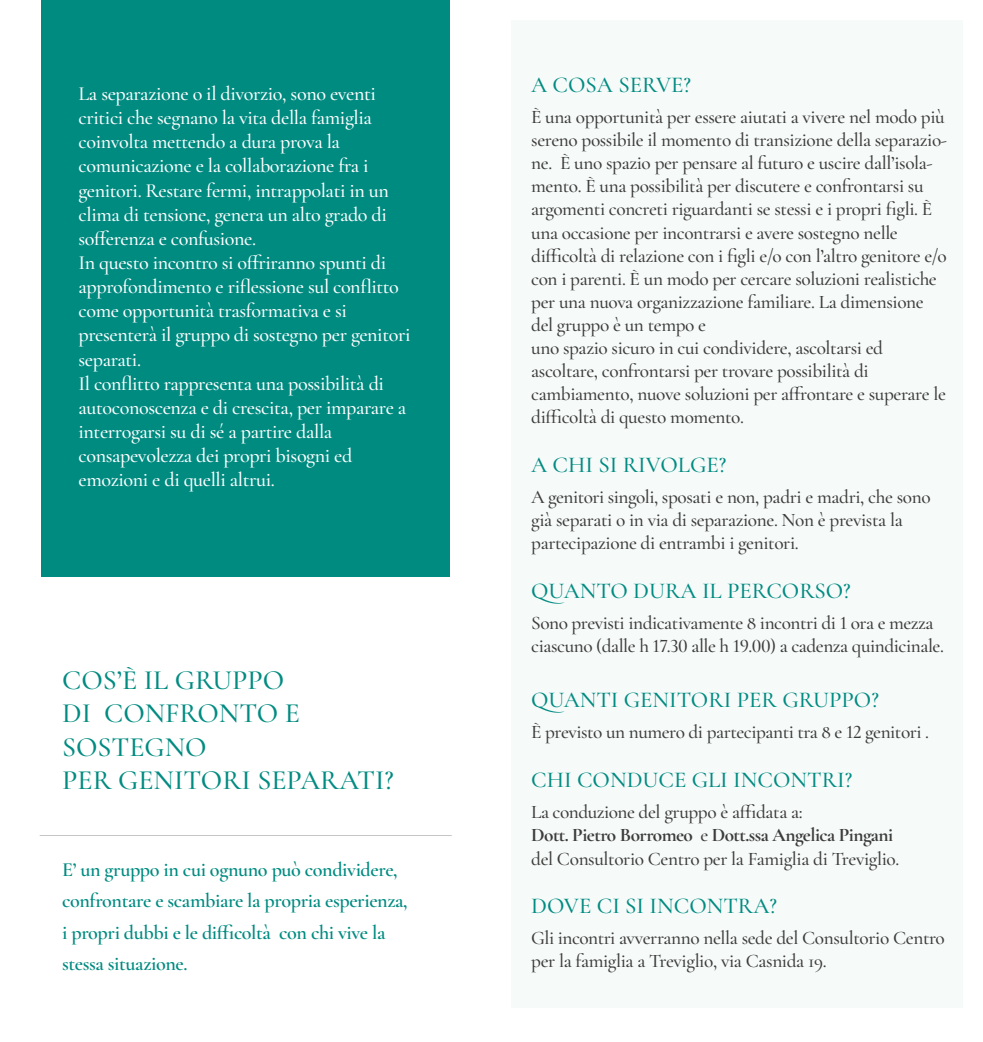
<style>
.page{position:relative;width:983px;height:1042px;background:#fff}
.page>*{position:absolute;margin:0;border:0;box-sizing:border-box;transform-origin:0 0}
.t1{font:500 28px/33.6px "Cormorant Garamond";color:#008b81}
.t2{font:500 22.75px "Cormorant Garamond";color:#008b81}
.t3{font:500 20.12px/24.2px "Cormorant Garamond";letter-spacing:-.02em;color:#fff}
.t4{font:600 20.12px/31.5px "Cormorant Garamond";letter-spacing:-.02em;color:#008b81}
.t5{font:500 19.25px/23.1px "Cormorant Garamond";letter-spacing:-.02em;color:#3c3c3b}
.s1{font-weight:700}
</style>
<div class="page">
<div style="left:511px;top:20px;width:451px;height:987px;background:#f6faf9"></div>
<div style="left:41px;top:0;width:409px;height:576px;background:#008b81"></div>
<hr style="left:40px;top:835px;width:411px;height:1px;background:#c6c6c6">
<p class="t3" style="left:78px;top:81px;width:333px">La separazione o il divorzio, sono eventi critici che segnano la vita della famiglia coinvolta mettendo a dura prova la comunicazione e la collaborazione fra i genitori. Restare fermi, intrappolati in un clima di tensione, genera un alto grado di sofferenza e confusione.<br>In questo incontro si offriranno spunti di approfondimento e riflessione sul conflitto come opportunità trasformativa e si presenterà il gruppo di sostegno per genitori separati.<br>Il conflitto rappresenta una possibilità di autoconoscenza e di crescita, per imparare a interrogarsi su di sé a partire dalla consapevolezza dei propri bisogni ed emozioni e di quelli altrui.</p>
<h1 class="t1" style="left:62px;top:663px;width:333px">COS’È IL GRUPPO<br>DI CONFRONTO E<br>SOSTEGNO<br>PER GENITORI SEPARATI?</h1>
<p class="t4" style="left:62px;top:853px;width:347px">E’ un gruppo in cui ognuno può condividere, confrontare e scambiare la propria esperienza, i propri dubbi e le difficoltà con chi vive la stessa situazione.</p>
<p class="t2" style="left:531px;top:70px;width:161px">A COSA SERVE?</p>
<p class="t5" style="left:531px;top:105px;width:417px">È una opportunità per essere aiutati a vivere nel modo più sereno possibile il momento di transizione della separazio&shy;ne. È uno spazio per pensare al futuro e uscire dall’isola&shy;mento. È una possibilità per discutere e confrontarsi su argomenti concreti riguardanti se stessi e i propri figli. È una occasione per incontrarsi e avere sostegno nelle difficoltà di relazione con i figli e/o con l’altro genitore e/o con i parenti. È un modo per cercare soluzioni realistiche per una nuova organizzazione familiare. La dimensione del gruppo è un tempo e<br>uno spazio sicuro in cui condividere, ascoltarsi ed ascoltare, confrontarsi per trovare possibilità di cambiamento, nuove soluzioni per affrontare e superare le difficoltà di questo momento.</p>
<p class="t2" style="left:531px;top:450px;width:197px">A CHI SI RIVOLGE?</p>
<p class="t5" style="left:531px;top:485px;width:401px">A genitori singoli, sposati e non, padri e madri, che sono già separati o in via di separazione. Non è prevista la partecipazione di entrambi i genitori.</p>
<p class="t2" style="left:531px;top:576px;width:321px">QUANTO DURA IL PERCORSO?</p>
<p class="t5" style="left:531px;top:611px;width:414px">Sono previsti indicativamente 8 incontri di 1 ora e mezza ciascuno (dalle h 17.30 alle h 19.00) a cadenza quindicinale.</p>
<p class="t2" style="left:531px;top:686px;width:349px">QUANTI GENITORI PER GRUPPO?</p>
<p class="t5" style="left:531px;top:721px;width:399px">È previsto un numero di partecipanti tra 8 e 12 genitori .</p>
<p class="t2" style="left:531px;top:765px;width:322px">CHI CONDUCE GLI INCONTRI?</p>
<p class="t5" style="left:531px;top:800px;width:369px">La conduzione del gruppo è affidata a:<br><span class="s1">Dott. Pietro Borromeo</span> e <span class="s1">Dott.ssa Angelica Pingani </span>del Consultorio Centro per la Famiglia di Treviglio.</p>
<p class="t2" style="left:531px;top:891px;width:247px">DOVE CI SI INCONTRA?</p>
<p class="t5" style="left:531px;top:926px;width:415px">Gli incontri avverranno nella sede del Consultorio Centro per la famiglia a Treviglio, via Casnida 19.</p>
</div>
